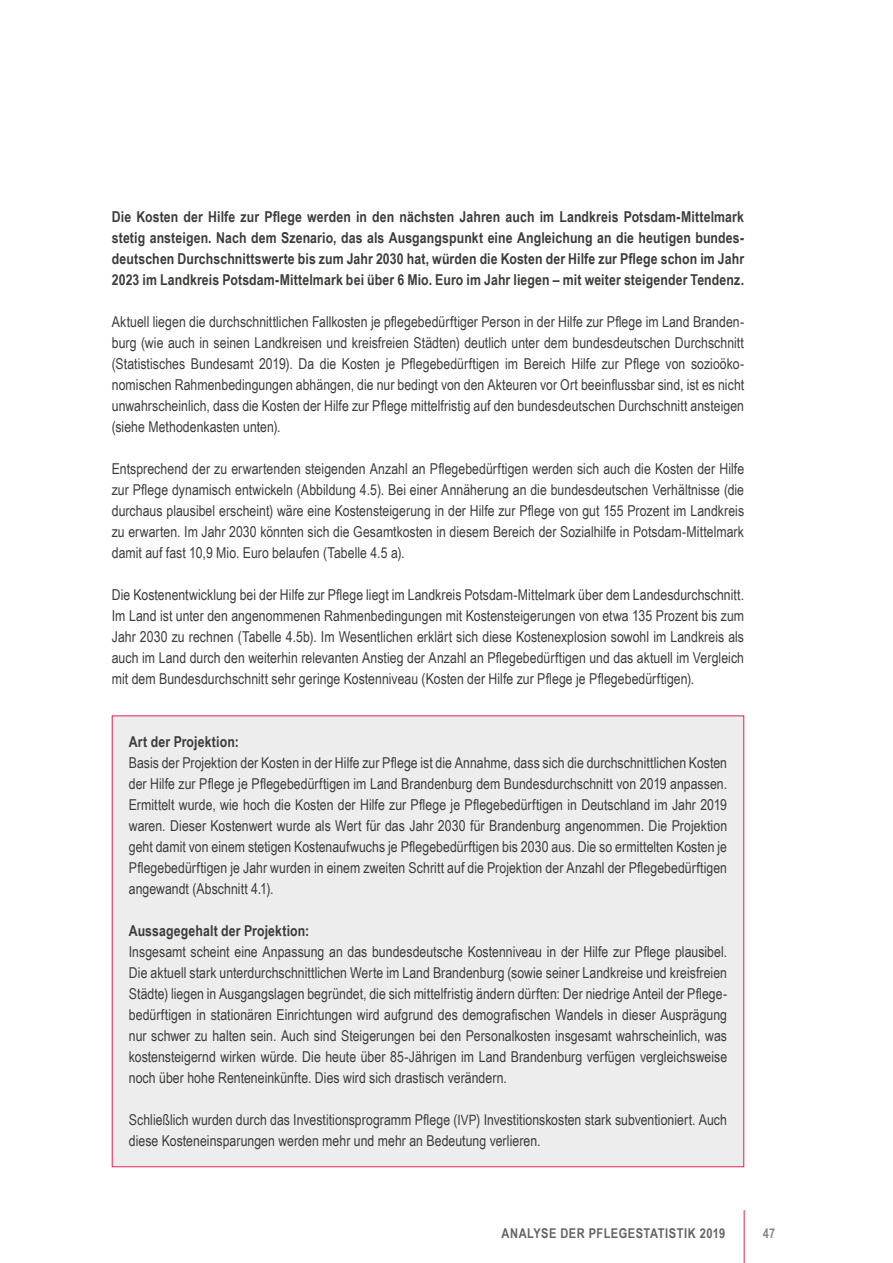
<style>
.page{position:relative;width:893px;height:1263px;background:#fff}
.page>*{position:absolute;margin:0;border:0;box-sizing:border-box;transform-origin:0 0}
.em{font:15px/21px "Arial Narrow";color:#3c3c3b;text-align:justify}
.em-2{font:700 15px/21px "Arial Narrow";letter-spacing:.01em;color:#3c3c3b;text-align:justify}
.t1{font:700 13.5px "Arial Narrow";letter-spacing:.035em;color:#646363}
.t2{font:700 13.5px "Arial Narrow";color:#878787}
.s1{font-size:14.25px}
</style>
<div class="page">
<hr style="left:744px;top:1210px;width:1px;height:53px;background:#df2455">
<div style="left:112px;top:715px;width:632px;height:452px;background:#ededed;border:1px solid #df2455"></div>
<p class="em-2" style="left:112px;top:205px;width:634px">Die Kosten der Hilfe zur Pflege werden in den nächsten Jahren auch im Landkreis Potsdam-Mittelmark stetig ansteigen. Nach dem Szenario, das als Ausgangspunkt eine Angleichung an die heutigen bundes&shy;deutschen Durchschnittswerte bis zum Jahr 2030 hat, würden die Kosten der Hilfe zur Pflege schon im Jahr 2023 im Landkreis Potsdam-Mittelmark bei über 6 Mio. Euro im Jahr liegen – mit weiter steigender Tendenz.</p>
<p class="em" style="left:112px;top:311px;width:634px">Aktuell liegen die durchschnittlichen Fallkosten je pflegebedürftiger Person in der Hilfe zur Pflege im Land Branden&shy;burg (wie auch in seinen Landkreisen und kreisfreien Städten) deutlich unter dem bundesdeutschen Durchschnitt (Statistisches Bundesamt 2019). Da die Kosten je Pflegebedürftigen im Bereich Hilfe zur Pflege von sozioöko&shy;nomischen Rahmenbedingungen abhängen, die nur bedingt von den Akteuren vor Ort beeinflussbar sind, ist es nicht unwahrscheinlich, dass die Kosten der Hilfe zur Pflege mittelfristig auf den bundesdeutschen Durchschnitt ansteigen (siehe Methodenkasten unten).</p>
<p class="em" style="left:112px;top:458px;width:634px">Entsprechend der zu erwartenden steigenden Anzahl an Pflegebedürftigen werden sich auch die Kosten der Hilfe zur Pflege dynamisch entwickeln (Abbildung 4.5). Bei einer Annäherung an die bundesdeutschen Verhältnisse (die durchaus plausibel erscheint) wäre eine Kostensteigerung in der Hilfe zur Pflege von gut 155 Prozent im Landkreis zu erwarten. Im Jahr 2030 könnten sich die Gesamtkosten in diesem Bereich der Sozialhilfe in Potsdam-Mittelmark damit auf fast 10,9 Mio. Euro belaufen (Tabelle 4.5 a).</p>
<p class="em" style="left:112px;top:584px;width:634px">Die Kostenentwicklung bei der Hilfe zur Pflege liegt im Landkreis Potsdam-Mittelmark über dem Landesdurchschnitt.<br>Im Land ist unter den angenommenen Rahmenbedingungen mit Kostensteigerungen von etwa 135 Prozent bis zum Jahr 2030 zu rechnen (Tabelle 4.5b). Im Wesentlichen erklärt sich diese Kostenexplosion sowohl im Landkreis als auch im Land durch den weiterhin relevanten Anstieg der Anzahl an Pflegebedürftigen und das aktuell im Vergleich mit dem Bundesdurchschnitt sehr geringe Kostenniveau (Kosten der Hilfe zur Pflege je Pflegebedürftigen).</p>
<p class="em-2" style="left:129px;top:730px;width:112px">Art der Projektion:</p>
<p class="em" style="left:129px;top:752px;width:600px">Basis der Projektion der Kosten in der Hilfe zur Pflege ist die Annahme, dass sich die durchschnittlichen Kosten der Hilfe zur Pflege je Pflegebedürftigen im Land Brandenburg dem Bundesdurchschnitt von 2019 anpassen.<br>Ermittelt wurde, wie hoch die Kosten der Hilfe zur Pflege je Pflegebedürftigen in Deutschland im Jahr 2019 waren. Dieser Kostenwert wurde als Wert für das Jahr 2030 für Brandenburg angenommen. Die Projektion geht damit von einem stetigen Kostenaufwuchs je Pflegebedürftigen bis 2030 aus. Die so ermittelten Kosten je Pflegebedürftigen je Jahr wurden in einem zweiten Schritt auf die Projektion der Anzahl der Pflegebedürftigen angewandt (Abschnitt 4.1).</p>
<p class="em-2" style="left:129px;top:919px;width:182px">Aussagegehalt der Projektion:</p>
<p class="em" style="left:129px;top:941px;width:600px">Insgesamt scheint eine Anpassung an das bundesdeutsche Kostenniveau in der Hilfe zur Pflege plausibel.<br>Die aktuell stark unterdurchschnittlichen Werte im Land Brandenburg (sowie seiner Landkreise und kreisfreien Städte) liegen in Ausgangslagen begründet, die sich mittelfristig ändern dürften: Der niedrige Anteil der Pflege&shy;bedürftigen in stationären Einrichtungen wird aufgrund des demografischen Wandels in dieser Ausprägung nur schwer zu halten sein. Auch sind Steigerungen bei den Personalkosten insgesamt wahrscheinlich, was kostensteigernd wirken würde. Die heute über 85-Jährigen im Land Brandenburg verfügen vergleichsweise noch über hohe Renteneinkünfte. Dies wird sich drastisch verändern.</p>
<p class="em" style="left:129px;top:1109px;width:600px">Schließlich wurden durch das Investitionsprogramm Pflege (<span class="s1">IVP</span>) Investitionskosten stark subventioniert. Auch diese Kosteneinsparungen werden mehr und mehr an Bedeutung verlieren.</p>
<p class="t1" style="left:501px;top:1223px;width:225px">ANALYSE DER PFLEGESTATISTIK 2019</p>
<p class="t2" style="left:763px;top:1223px;width:14px">47</p>
</div>
